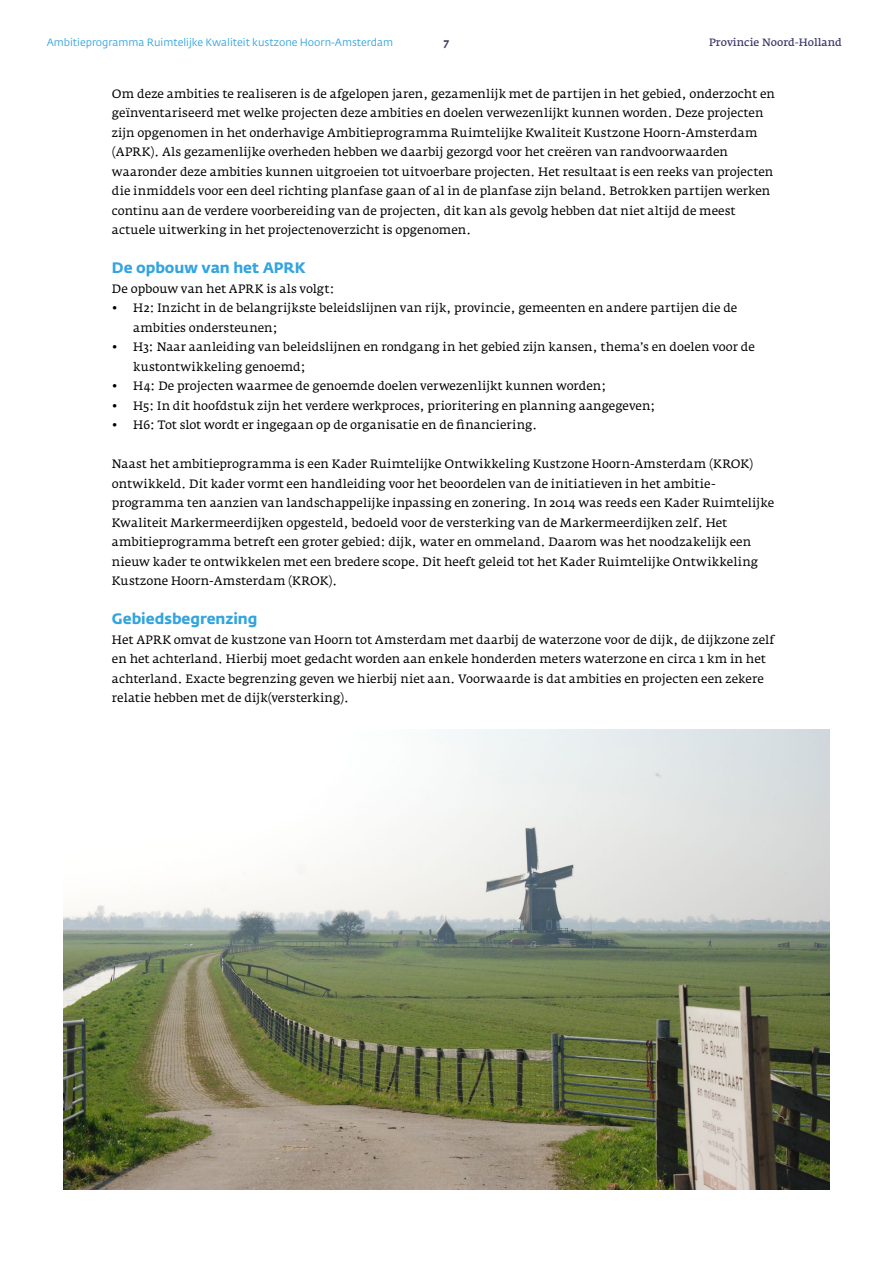
<style>
.page{position:relative;width:893px;height:1263px;background:#fff}
.page>*{position:absolute;margin:0;border:0;box-sizing:border-box;transform-origin:0 0}
.t1{font:700 15px "Fedra Sans Std";color:#32a4df}
.t2{font:12px/19.5px "Fedra Serif A Std";color:#000}
.t3{font:10.5px "Fedra Sans Std";color:#32a4df}
.t4{font:600 10.5px "Fedra Serif A Std";color:#3a366b}
.t5{font:700 10.5px "Fedra Serif A Std";color:#3a366b}
</style>
<div class="page">
<img style="left:64px;top:729px;width:765px;height:461px">
<p class="t3" style="left:47px;top:36px;width:348px">Ambitieprogramma Ruimtelijke Kwaliteit kustzone Hoorn-Amsterdam</p>
<p class="t5" style="left:444px;top:36px;width:7px">7</p>
<p class="t4" style="left:709px;top:36px;width:134px">Provincie Noord-Holland</p>
<p class="t2" style="left:112px;top:84px;width:664px">Om deze ambities te realiseren is de afgelopen jaren, gezamenlijk met de partijen in het gebied, onderzocht en geïnventariseerd met welke projecten deze ambities en doelen verwezenlijkt kunnen worden. Deze projecten zijn opgenomen in het onderhavige Ambitieprogramma Ruimtelijke Kwaliteit Kustzone Hoorn-Amsterdam (APRK). Als gezamenlijke overheden hebben we daarbij gezorgd voor het creëren van randvoorwaarden waaronder deze ambities kunnen uitgroeien tot uitvoerbare projecten. Het resultaat is een reeks van projecten die inmiddels voor een deel richting planfase gaan of al in de planfase zijn beland. Betrokken partijen werken continu aan de verdere voorbereiding van de projecten, dit kan als gevolg hebben dat niet altijd de meest actuele uitwerking in het projectenoverzicht is opgenomen.</p>
<p class="t1" style="left:112px;top:258px;width:195px">De opbouw van het APRK</p>
<p class="t2" style="left:112px;top:279px;width:224px">De opbouw van het APRK is als volgt:</p>
<p class="t2" style="left:133px;top:298px;width:606px;text-indent:-21px">• H2: Inzicht in de belangrijkste beleidslijnen van rijk, provincie, gemeenten en andere partijen die de ambities ondersteunen;</p>
<p class="t2" style="left:133px;top:337px;width:623px;text-indent:-21px">• H3: Naar aanleiding van beleidslijnen en rondgang in het gebied zijn kansen, thema’s en doelen voor de kustontwikkeling genoemd;</p>
<p class="t2" style="left:112px;top:376px;width:496px">• H4: De projecten waarmee de genoemde doelen verwezenlijkt kunnen worden;</p>
<p class="t2" style="left:112px;top:396px;width:545px">• H5: In dit hoofdstuk zijn het verdere werkproces, prioritering en planning aangegeven;</p>
<p class="t2" style="left:112px;top:415px;width:427px">• H6: Tot slot wordt er ingegaan op de organisatie en de financiering.</p>
<p class="t2" style="left:112px;top:454px;width:664px">Naast het ambitieprogramma is een Kader Ruimtelijke Ontwikkeling Kustzone Hoorn-Amsterdam (KROK) ontwikkeld. Dit kader vormt een handleiding voor het beoordelen van de initiatieven in het ambitie&shy;programma ten aanzien van landschappelijke inpassing en zonering. In 2014 was reeds een Kader Ruimtelijke Kwaliteit Markermeerdijken opgesteld, bedoeld voor de versterking van de Markermeerdijken zelf. Het ambitieprogramma betreft een groter gebied: dijk, water en ommeland. Daarom was het noodzakelijk een nieuw kader te ontwikkelen met een bredere scope. Dit heeft geleid tot het Kader Ruimtelijke Ontwikkeling Kustzone Hoorn-Amsterdam (KROK).</p>
<p class="t1" style="left:112px;top:609px;width:147px">Gebiedsbegrenzing</p>
<p class="t2" style="left:112px;top:630px;width:664px">Het APRK omvat de kustzone van Hoorn tot Amsterdam met daarbij de waterzone voor de dijk, de dijkzone zelf en het achterland. Hierbij moet gedacht worden aan enkele honderden meters waterzone en circa 1 km in het achterland. Exacte begrenzing geven we hierbij niet aan. Voorwaarde is dat ambities en projecten een zekere relatie hebben met de dijk(versterking).</p>
</div>
